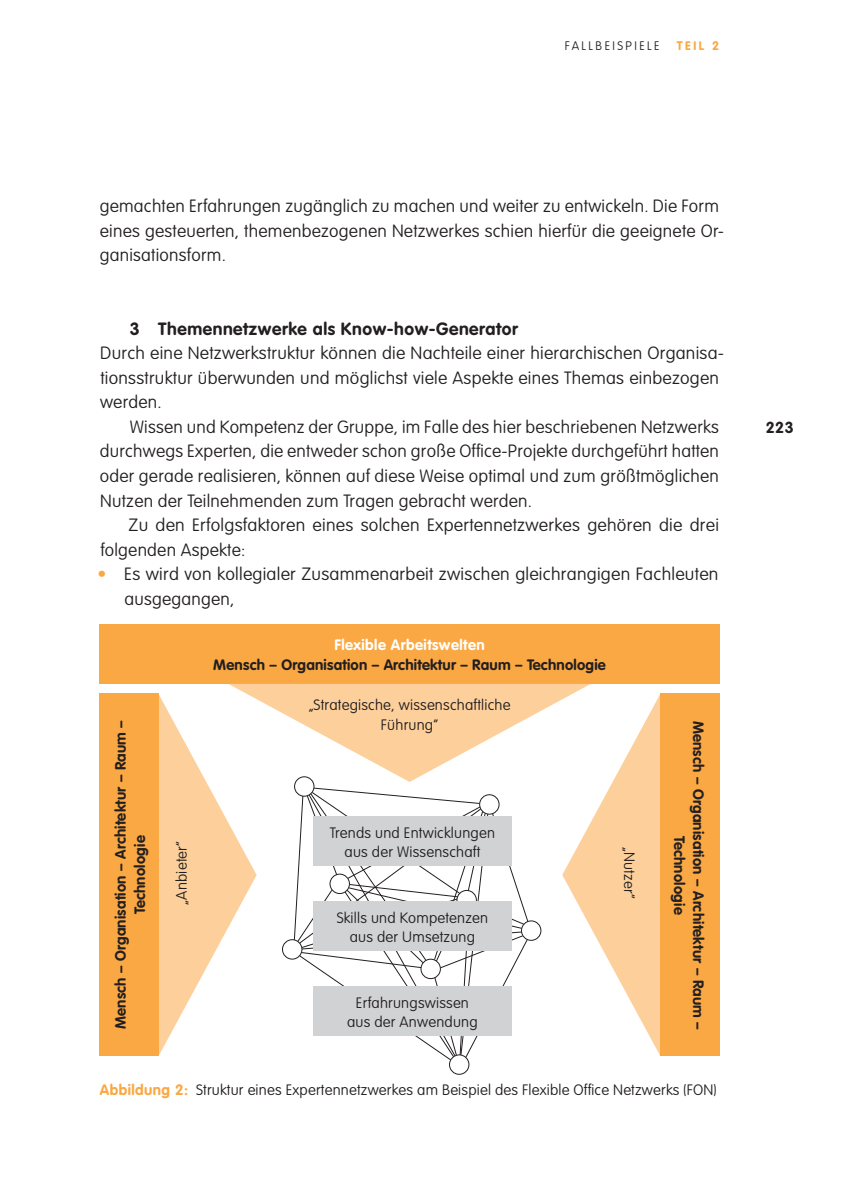
<style>
.page{position:relative;width:844px;height:1191px;background:#fff}
.page>*{position:absolute;margin:0;border:0;box-sizing:border-box;transform-origin:0 0}
.t1{font:100 17.5px/24.5px "VAG Rounded";letter-spacing:.015em;color:#231f20}
.t2{font:700 17.5px "VAG Rounded";letter-spacing:.03em;color:#231f20}
.t3{font:700 15.75px "VAG Rounded";color:#231f20}
.t4{font:100 14.88px/19.2px "VAG Rounded";letter-spacing:.015em;color:#231f20;text-align:center}
.t5{font:700 14.88px/19.2px "VAG Rounded";letter-spacing:.015em;color:#231f20;text-align:center}
.t6{font:700 14.88px "VAG Rounded";letter-spacing:.03em;color:#fff}
.t7{font:100 12.25px "VAG Rounded";color:#231f20}
.t8{font:700 12.25px "VAG Rounded";color:#faa843}
.s1{color:#faa843}
.s2{font-weight:700;color:#faa843}
</style>
<div class="page">
<div style="left:99px;top:624px;width:620px;height:60px;background:#faa843"></div>
<div style="left:449px;top:1054px;width:20px;height:20px;border:1px solid #231f20;border-radius:50%"></div>
<svg style="left:158px;top:684px;width:502px;height:376px"></svg>
<div style="left:313px;top:816px;width:198px;height:50px;background:#d1d2d4"></div>
<div style="left:313px;top:901px;width:198px;height:50px;background:#d1d2d4"></div>
<div style="left:313px;top:986px;width:198px;height:50px;background:#d1d2d4"></div>
<div style="left:99px;top:694px;width:60px;height:362px;background:#faa843"></div>
<div style="left:660px;top:694px;width:59px;height:362px;background:#faa843"></div>
<p class="t7" style="left:564px;top:39px;width:15px">Fallbeispiele</p>
<p class="t8" style="left:676px;top:38px;width:44px">Teil 2</p>
<p class="t1" style="left:100px;top:194px;width:625px">gemachten Erfahrungen zugänglich zu machen und weiter zu entwickeln. Die Form eines gesteuerten, themenbezogenen Netzwerkes schien hierfür die geeignete Or&shy;ganisationsform.</p>
<p class="t2" style="left:130px;top:318px;width:390px">3 Themennetzwerke als Know-how-Generator</p>
<p class="t1" style="left:100px;top:341px;width:625px">Durch eine Netzwerkstruktur können die Nachteile einer hierarchischen Organisa&shy;tionsstruktur überwunden und möglichst viele Aspekte eines Themas einbezogen werden.</p>
<p class="t1" style="left:100px;top:414px;width:620px;text-align:justify;text-indent:30px">Wissen und Kompetenz der Gruppe, im Falle des hier beschriebenen Netzwerks durchwegs Experten, die entweder schon große Office-Projekte durchgeführt hatten oder gerade realisieren, können auf diese Weise optimal und zum größtmöglichen Nutzen der Teilnehmenden zum Tragen gebracht werden.</p>
<p class="t1" style="left:100px;top:512px;width:620px;text-indent:28px">Zu den Erfolgsfaktoren eines solchen Expertennetzwerkes gehören die drei folgenden Aspekte:</p>
<p class="t1" style="left:125px;top:561px;width:595px;text-indent:-27px"><span class="s1">•</span> Es wird von kollegialer Zusammenarbeit zwischen gleichrangigen Fachleuten ausgegangen,</p>
<p class="t5" style="left:111px;top:1029px;width:311px;rotate:-90deg">mensch – organisation – architektur – raum –</p>
<p class="t5" style="left:130px;top:914px;width:80px;rotate:-90deg">technologie</p>
<p class="t6" style="left:334px;top:636px;width:152px">flexible arbeitswelten</p>
<p class="t5" style="left:213px;top:654px;width:393px">mensch – organisation – architektur – raum – technologie</p>
<p class="t4" style="left:309px;top:695px;width:203px">„Strategische, wissenschaftliche<br>Führung“</p>
<p class="t4" style="left:330px;top:823px;width:167px">Trends und Entwicklungen aus der Wissenschaft</p>
<p class="t4" style="left:172px;top:904px;width:65px;rotate:-90deg">„Anbieter“</p>
<p class="t4" style="left:639px;top:847px;width:53px;rotate:90deg">„Nutzer“</p>
<p class="t4" style="left:336px;top:908px;width:153px">Skills und Kompetenzen aus der Umsetzung</p>
<p class="t4" style="left:356px;top:992px;width:114px">Erfahrungswissen</p>
<p class="t4" style="left:347px;top:1012px;width:132px">aus der Anwendung</p>
<p class="t5" style="left:708px;top:720px;width:311px;rotate:90deg">mensch – organisation – architektur – raum – technologie</p>
<p class="t4" style="left:100px;top:1080px;width:618px"><span class="s2">Abbildung 2:</span> Struktur eines Expertennetzwerkes am Beispiel des Flexible Office Netzwerks (FON)</p>
<p class="t3" style="left:765px;top:418px;width:30px">223</p>
</div>
